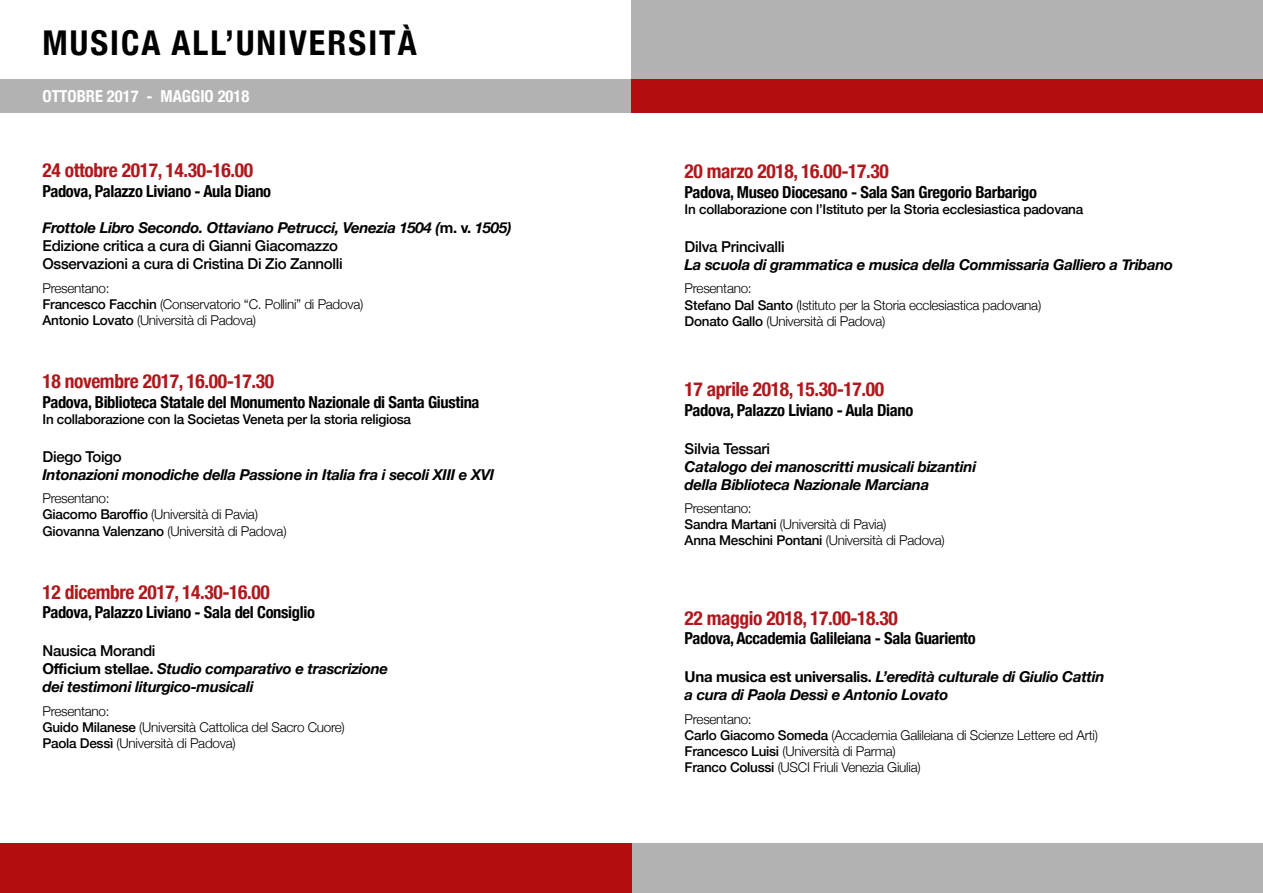
<style>
.page{position:relative;width:1263px;height:893px;background:#fff}
.page>*{position:absolute;margin:0;border:0;box-sizing:border-box;transform-origin:0 0}
.t1{font:700 condensed 34.2px "Helvetica Neue";letter-spacing:.06em;color:#000}
.t2{font:700 condensed 19.5px "Helvetica Neue";letter-spacing:-.02em;color:#af191d}
.t3{font:700 condensed 16.5px "Helvetica Neue";letter-spacing:-.02em;color:#000}
.t4{font:700 condensed 16.5px "Helvetica Neue";color:#fff}
.t5{font:italic 700 15px/18px "Helvetica Neue";letter-spacing:-.02em;color:#000}
.t6{font:500 15px/18px "Helvetica Neue";letter-spacing:-.02em;color:#000}
.t7{font:300 13.5px/16.2px "Helvetica Neue";letter-spacing:-.02em;color:#000}
.t8{font:500 13.5px "Helvetica Neue";letter-spacing:-.02em;color:#000}
.s1{font-weight:700;font-style:italic}
.s2{font-weight:700}
.s3{font-weight:500}
.s4{font-weight:500;font-style:normal}
.s5{font-style:normal}
</style>
<div class="page">
<div style="left:632px;top:843px;width:631px;height:50px;background:#b3b2b2"></div>
<div style="left:631px;top:0;width:632px;height:79px;background:#b3b2b2"></div>
<div style="left:0;top:79px;width:631px;height:34px;background:#b3b2b2"></div>
<div style="left:631px;top:79px;width:632px;height:34px;background:#b20e10"></div>
<div style="left:0;top:843px;width:631px;height:50px;background:#b20e10"></div>
<h1 class="t1" style="left:43px;top:14px;width:376px">MUSICA ALL’UNIVERSITÀ</h1>
<p class="t4" style="left:43px;top:83px;width:208px">OTTOBRE 2017 - MAGGIO 2018</p>
<h2 class="t2" style="left:43px;top:154px;width:212px">24 ottobre 2017, 14.30-16.00</h2>
<p class="t3" style="left:43px;top:178px;width:230px">Padova, Palazzo Liviano - Aula Diano</p>
<p class="t6" style="left:43px;top:218px;width:470px"><span class="s1">Frottole Libro Secondo. Ottaviano Petrucci, Venezia 1504 (</span><span class="s2">m. v.</span> <span class="s1">1505)<br></span>Edizione critica a cura di Gianni Giacomazzo<br>Osservazioni a cura di Cristina Di Zio Zannolli</p>
<p class="t7" style="left:43px;top:279px;width:322px">Presentano:<br><span class="s3">Francesco Facchin</span> (Conservatorio “C. Pollini” di Padova)<br><span class="s3">Antonio Lovato</span> (Università di Padova)</p>
<h2 class="t2" style="left:43px;top:365px;width:233px">18 novembre 2017, 16.00-17.30</h2>
<p class="t3" style="left:43px;top:388px;width:438px">Padova, Biblioteca Statale del Monumento Nazionale di Santa Giustina</p>
<p class="t8" style="left:43px;top:408px;width:370px">In collaborazione con la Societas Veneta per la storia religiosa</p>
<p class="t6" style="left:43px;top:446px;width:81px">Diego Toigo</p>
<p class="t5" style="left:43px;top:466px;width:453px">Intonazioni monodiche della Passione in Italia fra i secoli XIII e XVI</p>
<p class="t7" style="left:43px;top:489px;width:246px">Presentano:<br><span class="s3">Giacomo Baroffio</span> (Università di Pavia)<br><span class="s3">Giovanna Valenzano</span> (Università di Padova)</p>
<h2 class="t2" style="left:43px;top:575px;width:229px">12 dicembre 2017, 14.30-16.00</h2>
<p class="t3" style="left:43px;top:599px;width:274px">Padova, Palazzo Liviano - Sala del Consiglio</p>
<p class="t5" style="left:43px;top:642px;width:347px"><span class="s4">Nausica Morandi<br></span><span class="s5">Officium stellae.</span> Studio comparativo e trascrizione dei testimoni liturgico-musicali</p>
<p class="t7" style="left:43px;top:702px;width:304px">Presentano:<br><span class="s3">Guido Milanese</span> (Università Cattolica del Sacro Cuore)<br><span class="s3">Paola Dessì</span> (Università di Padova)</p>
<h2 class="t2" style="left:685px;top:155px;width:206px">20 marzo 2018, 16.00-17.30</h2>
<p class="t3" style="left:685px;top:178px;width:354px">Padova, Museo Diocesano - Sala San Gregorio Barbarigo</p>
<p class="t8" style="left:685px;top:198px;width:400px">In collaborazione con l’Istituto per la Storia ecclesiastica padovana</p>
<p class="t6" style="left:685px;top:236px;width:101px">Dilva Princivalli</p>
<p class="t5" style="left:685px;top:256px;width:490px">La scuola di grammatica e musica della Commissaria Galliero a Tribano</p>
<p class="t7" style="left:685px;top:279px;width:358px">Presentano:<br><span class="s3">Stefano Dal Santo</span> (Istituto per la Storia ecclesiastica padovana)<br><span class="s3">Donato Gallo</span> (Università di Padova)</p>
<h2 class="t2" style="left:685px;top:373px;width:201px">17 aprile 2018, 15.30-17.00</h2>
<p class="t3" style="left:685px;top:396px;width:230px">Padova, Palazzo Liviano - Aula Diano</p>
<p class="t6" style="left:685px;top:438px;width:87px">Silvia Tessari</p>
<p class="t5" style="left:685px;top:458px;width:293px">Catalogo dei manoscritti musicali bizantini della Biblioteca Nazionale Marciana</p>
<p class="t7" style="left:685px;top:499px;width:262px">Presentano:<br><span class="s3">Sandra Martani</span> (Università di Pavia)<br><span class="s3">Anna Meschini Pontani</span> (Università di Padova)</p>
<h2 class="t2" style="left:685px;top:601px;width:215px">22 maggio 2018, 17.00-18.30</h2>
<p class="t3" style="left:685px;top:625px;width:293px">Padova, Accademia Galileiana - Sala Guariento</p>
<p class="t5" style="left:685px;top:668px;width:421px"><span class="s5">Una musica est universalis.</span> L’eredità culturale di Giulio Cattin a cura di Paola Dessì e Antonio Lovato</p>
<p class="t7" style="left:685px;top:710px;width:415px">Presentano:<br><span class="s3">Carlo Giacomo Someda</span> (Accademia Galileiana di Scienze Lettere ed Arti)<br><span class="s3">Francesco Luisi</span> (Università di Parma)<br><span class="s3">Franco Colussi</span> (USCI Friuli Venezia Giulia)</p>
</div>
